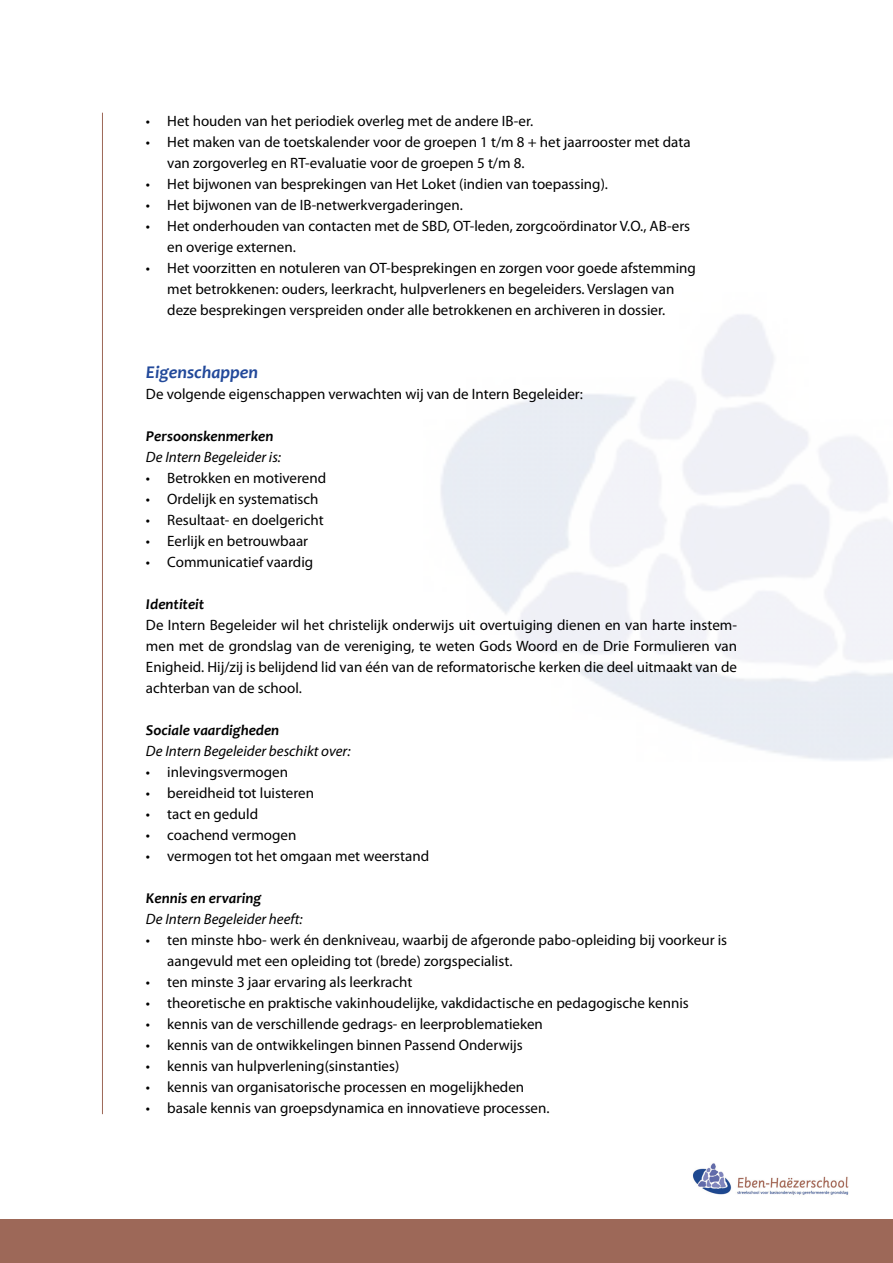
<style>
.page{position:relative;width:893px;height:1263px;background:#fff}
.page>*{position:absolute;margin:0;border:0;box-sizing:border-box;transform-origin:0 0}
.t1{font:italic 700 18px "Candara";color:#22499a}
.t2{font:15px/21px "Myriad Pro";color:#000}
.t3{font:italic 15px "Myriad Pro";color:#000}
.t4{font:italic 700 15px "Candara";color:#000}
</style>
<div class="page">
<hr style="left:102px;top:113px;width:1px;height:1001px;background:#9d6858">
<div style="left:0;top:1219px;width:893px;height:44px;background:#9d6858"></div>
<img style="left:693px;top:1163px;width:156px;height:32px">
<p class="t2" style="left:146px;top:110px;width:389px">• Het houden van het periodiek overleg met de andere IB-er.</p>
<p class="t2" style="left:167px;top:131px;width:525px;text-indent:-21px">• Het maken van de toetskalender voor de groepen 1 t/m 8 + het jaarrooster met data van zorgoverleg en RT-evaluatie voor de groepen 5 t/m 8.</p>
<p class="t2" style="left:146px;top:173px;width:464px">• Het bijwonen van besprekingen van Het Loket (indien van toepassing).</p>
<p class="t2" style="left:146px;top:194px;width:318px">• Het bijwonen van de IB-netwerkvergaderingen.</p>
<p class="t2" style="left:167px;top:215px;width:524px;text-indent:-21px">• Het onderhouden van contacten met de SBD, OT-leden, zorgcoördinator V.O., AB-ers en overige externen.</p>
<p class="t2" style="left:167px;top:257px;width:530px;text-indent:-21px">• Het voorzitten en notuleren van OT-besprekingen en zorgen voor goede afstemming met betrokkenen: ouders, leerkracht, hulpverleners en begeleiders. Verslagen van deze besprekingen verspreiden onder alle betrokkenen en archiveren in dossier.</p>
<p class="t1" style="left:146px;top:361px;width:114px">Eigenschappen</p>
<p class="t2" style="left:146px;top:383px;width:439px">De volgende eigenschappen verwachten wij van de Intern Begeleider:</p>
<p class="t4" style="left:146px;top:427px;width:129px">Persoonskenmerken</p>
<p class="t3" style="left:146px;top:448px;width:137px">De Intern Begeleider is:</p>
<p class="t2" style="left:146px;top:467px;width:182px">• Betrokken en motiverend</p>
<p class="t2" style="left:146px;top:488px;width:174px">• Ordelijk en systematisch</p>
<p class="t2" style="left:146px;top:509px;width:179px">• Resultaat- en doelgericht</p>
<p class="t2" style="left:146px;top:530px;width:164px">• Eerlijk en betrouwbaar</p>
<p class="t2" style="left:146px;top:551px;width:169px">• Communicatief vaardig</p>
<p class="t4" style="left:146px;top:595px;width:60px">Identiteit</p>
<p class="t2" style="left:146px;top:614px;width:593px;text-align:justify">De Intern Begeleider wil het christelijk onderwijs uit overtuiging dienen en van harte instem&shy;men met de grondslag van de vereniging, te weten Gods Woord en de Drie Formulieren van Enigheid. Hij/zij is belijdend lid van één van de reformatorische kerken die deel uitmaakt van de achterban van de school.</p>
<p class="t4" style="left:146px;top:721px;width:135px">Sociale vaardigheden</p>
<p class="t3" style="left:146px;top:742px;width:206px">De Intern Begeleider beschikt over:</p>
<p class="t2" style="left:146px;top:761px;width:144px">• inlevingsvermogen</p>
<p class="t2" style="left:146px;top:782px;width:170px">• bereidheid tot luisteren</p>
<p class="t2" style="left:146px;top:803px;width:114px">• tact en geduld</p>
<p class="t2" style="left:146px;top:824px;width:152px">• coachend vermogen</p>
<p class="t2" style="left:146px;top:845px;width:285px">• vermogen tot het omgaan met weerstand</p>
<p class="t4" style="left:146px;top:889px;width:117px">Kennis en ervaring</p>
<p class="t3" style="left:146px;top:910px;width:158px">De Intern Begeleider heeft:</p>
<p class="t2" style="left:167px;top:929px;width:561px;text-indent:-21px">• ten minste hbo- werk én denkniveau, waarbij de afgeronde pabo-opleiding bij voorkeur is aangevuld met een opleiding tot (brede) zorgspecialist.</p>
<p class="t2" style="left:146px;top:971px;width:268px">• ten minste 3 jaar ervaring als leerkracht</p>
<p class="t2" style="left:146px;top:992px;width:544px">• theoretische en praktische vakinhoudelijke, vakdidactische en pedagogische kennis</p>
<p class="t2" style="left:146px;top:1013px;width:398px">• kennis van de verschillende gedrags- en leerproblematieken</p>
<p class="t2" style="left:146px;top:1034px;width:378px">• kennis van de ontwikkelingen binnen Passend Onderwijs</p>
<p class="t2" style="left:146px;top:1055px;width:255px">• kennis van hulpverlening(sinstanties)</p>
<p class="t2" style="left:146px;top:1076px;width:380px">• kennis van organisatorische processen en mogelijkheden</p>
<p class="t2" style="left:146px;top:1097px;width:405px">• basale kennis van groepsdynamica en innovatieve processen.</p>
</div>
